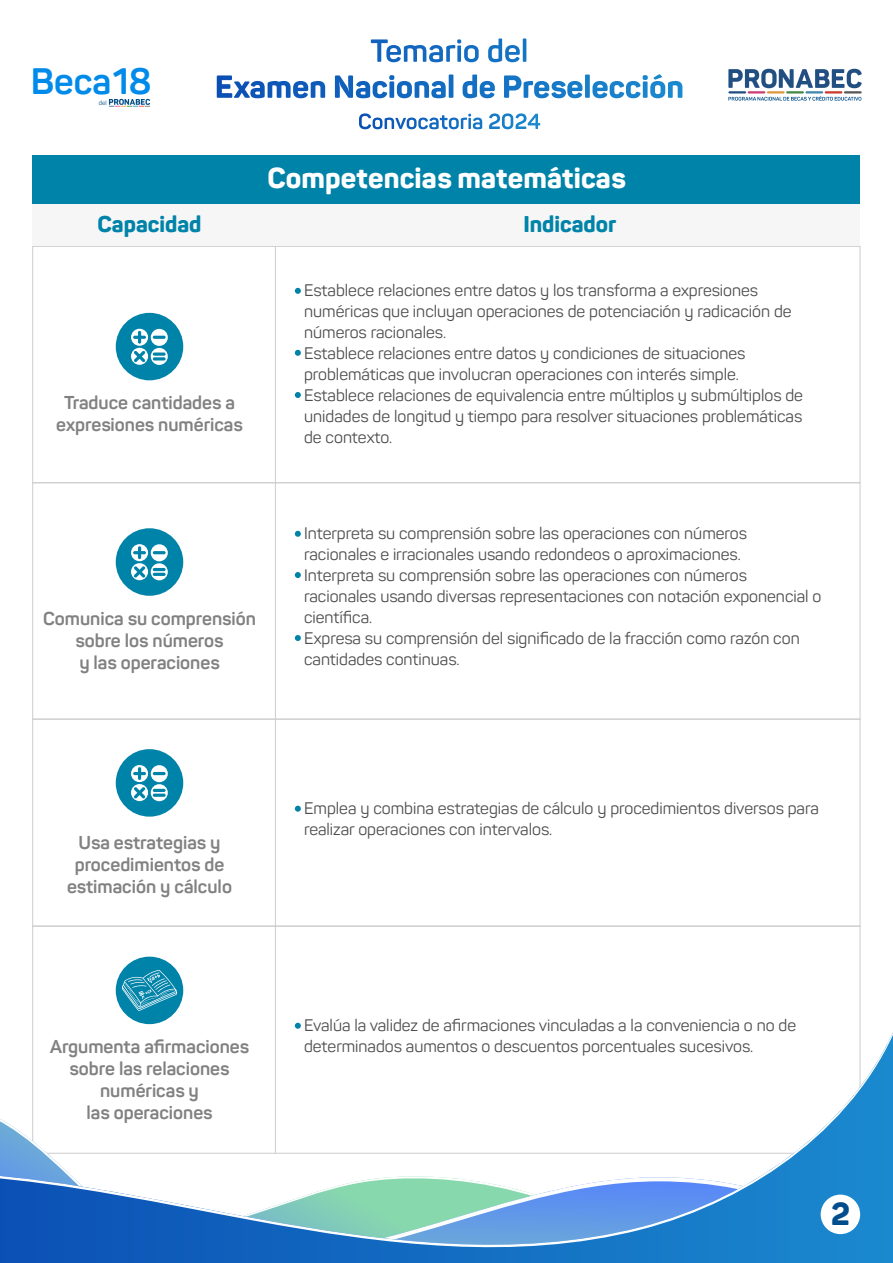
<style>
.page{position:relative;width:893px;height:1263px;background:#fff}
.page>*{position:absolute;margin:0;border:0;box-sizing:border-box;transform-origin:0 0}
.t1{font:700 36.3px "Panton";color:#008bea}
.t2{font:800 31.5px "Panton";color:#004d8e}
.t3{font:800 28.5px "Panton";letter-spacing:.005em;color:#fff}
.t4{font:800 22.5px "Panton";color:#0083a9}
.t5{font:700 18.45px/22px "Panton";color:#818181;text-align:center}
.t6{font:16.5px/21px "Panton";color:#4d4c4c}
.t7{font:6.3px "Panton";color:#004e87}
</style>
<div class="page">
<div style="left:116px;top:749px;width:67px;height:68px;background:#0083a9;border-radius:50%"></div>
<svg style="left:131px;top:765px;width:17px;height:17px"></svg>
<div style="left:151px;top:765px;width:17px;height:17px;background:#fff;border-radius:50%"></div>
<svg style="left:131px;top:784px;width:17px;height:17px"></svg>
<svg style="left:151px;top:784px;width:17px;height:17px"></svg>
<svg style="left:133px;top:767px;width:13px;height:13px"></svg>
<svg style="left:153px;top:772px;width:13px;height:3px"></svg>
<svg style="left:153px;top:789px;width:13px;height:8px"></svg>
<svg style="left:134px;top:787px;width:11px;height:11px"></svg>
<div style="left:116px;top:528px;width:67px;height:68px;background:#0083a9;border-radius:50%"></div>
<svg style="left:131px;top:544px;width:17px;height:17px"></svg>
<svg style="left:151px;top:544px;width:17px;height:17px"></svg>
<svg style="left:131px;top:563px;width:17px;height:17px"></svg>
<svg style="left:151px;top:563px;width:17px;height:17px"></svg>
<svg style="left:133px;top:546px;width:13px;height:13px"></svg>
<svg style="left:153px;top:551px;width:13px;height:3px"></svg>
<svg style="left:153px;top:568px;width:13px;height:8px"></svg>
<svg style="left:134px;top:566px;width:11px;height:11px"></svg>
<hr style="left:275px;top:246px;width:1px;height:907px;background:#cdcdcd">
<div style="left:32px;top:482px;width:828px;height:237px;border:1px solid #cdcdcd"></div>
<div style="left:32px;top:719px;width:828px;height:207px;border:1px solid #cdcdcd"></div>
<div style="left:33px;top:155px;width:827px;height:49px;background:#0083a9"></div>
<div style="left:116px;top:313px;width:67px;height:67px;background:#0083a9;border-radius:50%"></div>
<svg style="left:131px;top:329px;width:17px;height:17px"></svg>
<svg style="left:151px;top:329px;width:17px;height:17px"></svg>
<svg style="left:131px;top:348px;width:17px;height:17px"></svg>
<svg style="left:151px;top:348px;width:17px;height:17px"></svg>
<svg style="left:133px;top:331px;width:13px;height:13px"></svg>
<svg style="left:153px;top:336px;width:13px;height:3px"></svg>
<svg style="left:153px;top:352px;width:13px;height:4px"></svg>
<svg style="left:153px;top:357px;width:13px;height:3px"></svg>
<svg style="left:134px;top:351px;width:11px;height:11px"></svg>
<svg style="left:295px;top:288px;width:6px;height:6px"></svg>
<svg style="left:295px;top:350px;width:6px;height:6px"></svg>
<svg style="left:295px;top:392px;width:6px;height:6px"></svg>
<svg style="left:295px;top:531px;width:6px;height:6px"></svg>
<svg style="left:295px;top:572px;width:6px;height:6px"></svg>
<svg style="left:295px;top:635px;width:6px;height:6px"></svg>
<svg style="left:295px;top:806px;width:6px;height:6px"></svg>
<div style="left:116px;top:957px;width:67px;height:67px;background:#0083a9;border-radius:50%"></div>
<div style="left:33px;top:204px;width:827px;height:42px;background:#f6f6f6"></div>
<svg style="left:371px;top:39px;width:108px;height:23px"></svg>
<svg style="left:488px;top:38px;width:38px;height:24px"></svg>
<svg style="left:217px;top:75px;width:108px;height:23px"></svg>
<svg style="left:335px;top:74px;width:118px;height:24px"></svg>
<svg style="left:463px;top:74px;width:32px;height:24px"></svg>
<svg style="left:504px;top:74px;width:178px;height:24px"></svg>
<svg style="left:359px;top:113px;width:123px;height:16px"></svg>
<svg style="left:489px;top:113px;width:51px;height:16px"></svg>
<svg style="left:109px;top:99px;width:41px;height:8px"></svg>
<hr style="left:728px;top:91px;width:18px;height:3px;background:#224f82">
<svg style="left:728px;top:69px;width:134px;height:19px"></svg>
<hr style="left:748px;top:91px;width:17px;height:3px;background:#cc3d76">
<hr style="left:767px;top:91px;width:18px;height:3px;background:#df9640">
<hr style="left:786px;top:91px;width:18px;height:3px;background:#448944">
<hr style="left:805px;top:91px;width:18px;height:3px;background:#4387ad">
<hr style="left:825px;top:91px;width:17px;height:3px;background:#ca3b2e">
<hr style="left:844px;top:91px;width:18px;height:3px;background:#585857">
<svg style="left:728px;top:96px;width:133px;height:5px"></svg>
<svg style="left:122px;top:970px;width:55px;height:41px"></svg>
<svg style="left:0;top:1247px;width:893px;height:16px;background:#136cc1"></svg>
<svg style="left:0;top:1012px;width:893px;height:235px"></svg>
<div style="left:821px;top:1194px;width:39px;height:40px;background:#fff;border-radius:50%"></div>
<h1 class="t1" style="left:31px;top:59px;width:122px">Beca18</h1>
<p class="t7" style="left:99px;top:99px;width:9px">del</p>
<h3 class="t3" style="left:267px;top:160px;width:360px">Competencias matemáticas</h3>
<h3 class="t4" style="left:97px;top:210px;width:105px">Capacidad</h3>
<h3 class="t4" style="left:523px;top:210px;width:94px">Indicador</h3>
<p class="t5" style="left:56px;top:392px;width:188px">Traduce cantidades a expresiones numéricas</p>
<p class="t5" style="left:43px;top:607px;width:214px">Comunica su comprensión sobre los números<br>y las operaciones</p>
<p class="t6" style="left:304px;top:280px;width:500px">Establece relaciones entre datos y los transforma a expresiones numéricas que incluyan operaciones de potenciación y radicación de números racionales.<br>Establece relaciones entre datos y condiciones de situaciones problemáticas que involucran operaciones con interés simple.<br>Establece relaciones de equivalencia entre múltiplos y submúltiplos de unidades de longitud y tiempo para resolver situaciones problemáticas de contexto.</p>
<p class="t6" style="left:304px;top:523px;width:519px">Interpreta su comprensión sobre las operaciones con números racionales e irracionales usando redondeos o aproximaciones.<br>Interpreta su comprensión sobre las operaciones con números racionales usando diversas representaciones con notación exponencial o científica.<br>Expresa su comprensión del significado de la fracción como razón con cantidades continuas.</p>
<p class="t5" style="left:67px;top:831px;width:166px">Usa estrategias y procedimientos de estimación y cálculo</p>
<p class="t5" style="left:50px;top:1035px;width:201px">Argumenta afirmaciones sobre las relaciones numéricas y<br>las operaciones</p>
<p class="t6" style="left:304px;top:797px;width:516px">Emplea y combina estrategias de cálculo y procedimientos diversos para realizar operaciones con intervalos.</p>
<p class="t6" style="left:304px;top:1015px;width:493px">Evalúa la validez de afirmaciones vinculadas a la conveniencia o no de determinados aumentos o descuentos porcentuales sucesivos.</p>
<h2 class="t2" style="left:831px;top:1194px;width:21px">2</h2>
</div>
